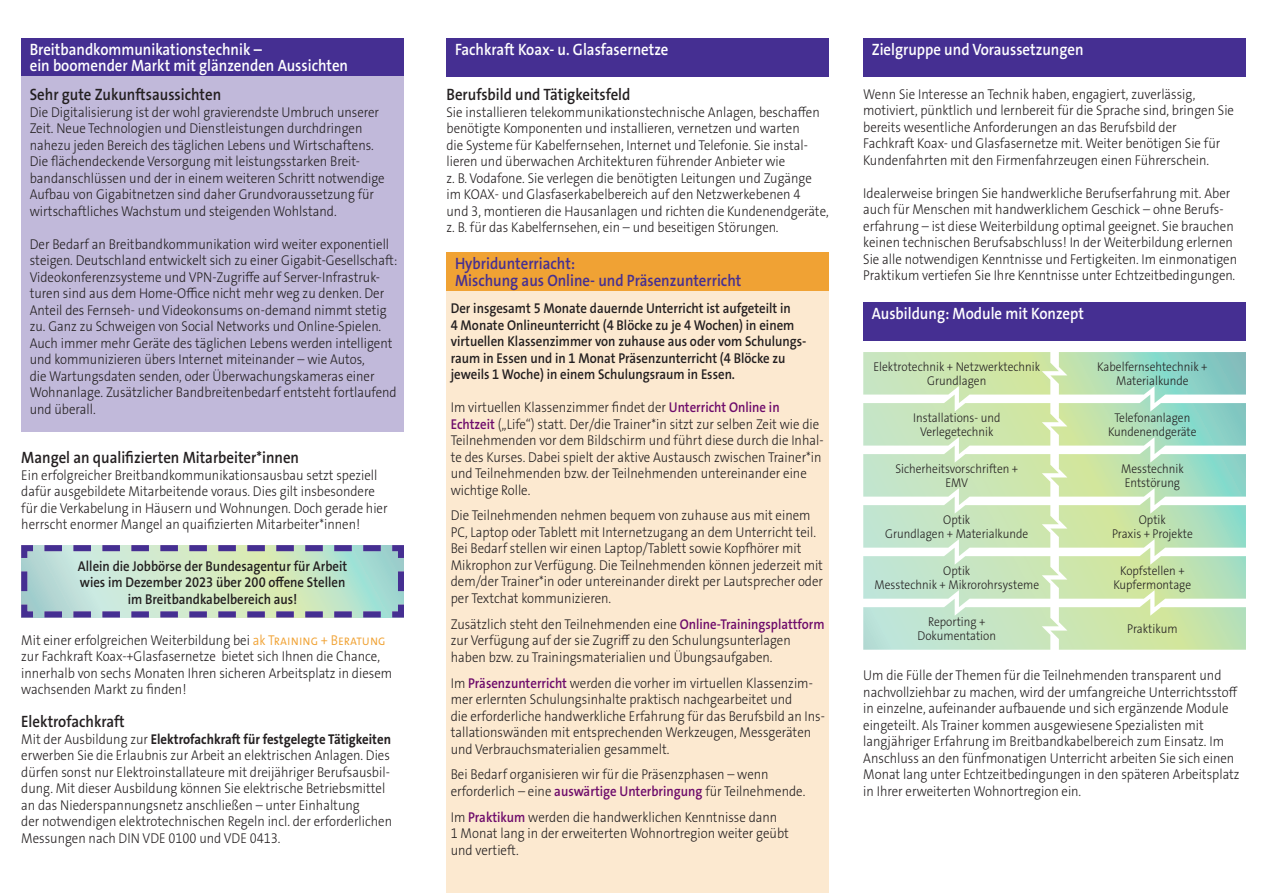
<style>
.page{position:relative;width:1263px;height:893px;background:#fff}
.page>*{position:absolute;margin:0;border:0;box-sizing:border-box;transform-origin:0 0}
.t1{font:600 16.5px/16.5px "The Sans Os F";color:#fff;scale:.9 1}
.t2{font:600 16.5px "The Sans Os F";color:#231f20;scale:.9 1}
.t3{font:600 16.5px/16.5px "The Sans Os F";color:#452f92;scale:.9 1}
.t4{font:300 14.25px/16.5px "The Sans Os F";color:#231f20;scale:.9 1}
.t5{font:600 14.25px/16.5px "The Sans Os F";color:#231f20;text-align:center;scale:.9 1}
.t6{font:300 12.75px/13.5px "The Sans Os F";color:#231f20;text-align:center;scale:.9 1}
.s1{color:#f0a234}
.s2{font-weight:700}
.s3{font-weight:600;color:#6e0c6b}
</style>
<div class="page">
<div style="left:863px;top:302px;width:383px;height:39px;background:#452f92"></div>
<div style="left:446px;top:38px;width:383px;height:39px;background:#452f92"></div>
<div style="left:446px;top:253px;width:383px;height:640px;background:#fce9d0"></div>
<div style="left:446px;top:253px;width:383px;height:38px;background:#f0a234"></div>
<div style="left:863px;top:38px;width:383px;height:39px;background:#452f92"></div>
<div style="left:21px;top:38px;width:383px;height:39px;background:#452f92"></div>
<div style="left:21px;top:77px;width:383px;height:355px;background:#c1b9da"></div>
<svg style="left:21px;top:545px;width:383px;height:73px;background:#b6cfc4"></svg>
<svg style="left:863px;top:352px;width:383px;height:298px"></svg>
<p class="t1" style="left:30px;top:41px;width:355px">Breitbandkommunikationstechnik –<br>ein boomender Markt mit glänzenden Aussichten</p>
<p class="t2" style="left:30px;top:84px;width:214px">Sehr gute Zukunftsaussichten</p>
<p class="t4" style="left:30px;top:104px;width:396px">Die Digitalisierung ist der wohl gravierendste Umbruch unserer Zeit. Neue Technologien und Dienstleistungen durchdringen nahezu jeden Bereich des täglichen Lebens und Wirtschaftens.<br>Die flächendeckende Versorgung mit leistungsstarken Breit&shy;bandanschlüssen und der in einem weiteren Schritt notwendige Aufbau von Gigabitnetzen sind daher Grundvoraussetzung für wirtschaftliches Wachstum und steigenden Wohlstand.</p>
<p class="t4" style="left:30px;top:236px;width:410px">Der Bedarf an Breitbandkommunikation wird weiter exponentiell steigen. Deutschland entwickelt sich zu einer Gigabit-Gesellschaft:<br>Videokonferenzsysteme und VPN-Zugriffe auf Server-Infrastruk&shy;turen sind aus dem Home-Office nicht mehr weg zu denken. Der Anteil des Fernseh- und Videokonsums on-demand nimmt stetig zu. Ganz zu Schweigen von Social Networks und Online-Spielen.<br>Auch immer mehr Geräte des täglichen Lebens werden intelligent und kommunizieren übers Internet miteinander – wie Autos,<br>die Wartungsdaten senden, oder Überwachungskameras einer Wohnanlage. Zusätzlicher Bandbreitenbedarf entsteht fortlaufend und überall.</p>
<p class="t2" style="left:21px;top:447px;width:310px">Mangel an qualifizierten Mitarbeiter*innen</p>
<p class="t4" style="left:21px;top:467px;width:409px">Ein erfolgreicher Breitbandkommunikationsausbau setzt speziell dafür ausgebildete Mitarbeitende voraus. Dies gilt insbesondere für die Verkabelung in Häusern und Wohnungen. Doch gerade hier herrscht enormer Mangel an quaifizierten Mitarbeiter*innen!</p>
<p class="t5" style="left:78px;top:558px;width:301px">Allein die Jobbörse der Bundesagentur für Arbeit wies im Dezember 2023 über 200 offene Stellen im Breitbandkabelbereich aus!</p>
<p class="t4" style="left:21px;top:632px;width:414px">Mit einer erfolgreichen Weiterbildung bei <span class="s1">ak Training + Beratung </span>zur Fachkraft Koax-+Glasfasernetze bietet sich Ihnen die Chance, innerhalb von sechs Monaten Ihren sicheren Arbeitsplatz in diesem wachsenden Markt zu finden!</p>
<p class="t2" style="left:21px;top:711px;width:116px">Elektrofachkraft</p>
<p class="t4" style="left:21px;top:731px;width:413px">Mit der Ausbildung zur <span class="s2">Elektrofachkraft für festgelegte Tätigkeiten </span>erwerben Sie die Erlaubnis zur Arbeit an elektrischen Anlagen. Dies dürfen sonst nur Elektroinstallateure mit dreijähriger Berufsausbil&shy;dung. Mit dieser Ausbildung können Sie elektrische Betriebsmittel an das Niederspannungsnetz anschließen – unter Einhaltung<br>der notwendigen elektrotechnischen Regeln incl. der erforderlichen Messungen nach DIN VDE 0100 und VDE 0413.</p>
<p class="t1" style="left:455px;top:41px;width:239px">Fachkraft Koax- u. Glasfasernetze</p>
<p class="t1" style="left:872px;top:41px;width:237px">Zielgruppe und Voraussetzungen</p>
<p class="t2" style="left:446px;top:84px;width:206px">Berufsbild und Tätigkeitsfeld</p>
<p class="t4" style="left:446px;top:104px;width:426px">Sie installieren telekommunikationstechnische Anlagen, beschaffen benötigte Komponenten und installieren, vernetzen und warten<br>die Systeme für Kabelfernsehen, Internet und Telefonie. Sie instal&shy;lieren und überwachen Architekturen führender Anbieter wie<br>z. B. Vodafone. Sie verlegen die benötigten Leitungen und Zugänge im KOAX- und Glasfaserkabelbereich auf den Netzwerkebenen 4<br>und 3, montieren die Hausanlagen und richten die Kundenendgeräte, z. B. für das Kabelfernsehen, ein – und beseitigen Störungen.</p>
<p class="t3" style="left:455px;top:256px;width:320px">Hybridunterriacht:<br>Mischung aus Online- und Präsenzunterricht</p>
<p class="t4" style="left:863px;top:86px;width:413px">Wenn Sie Interesse an Technik haben, engagiert, zuverlässig, motiviert, pünktlich und lernbereit für die Sprache sind, bringen Sie bereits wesentliche Anforderungen an das Berufsbild der<br>Fachkraft Koax- und Glasfasernetze mit. Weiter benötigen Sie für Kundenfahrten mit den Firmenfahrzeugen einen Führerschein.</p>
<p class="t4" style="left:863px;top:185px;width:417px">Idealerweise bringen Sie handwerkliche Berufserfahrung mit. Aber auch für Menschen mit handwerklichem Geschick – ohne Berufs&shy;erfahrung – ist diese Weiterbildung optimal geeignet. Sie brauchen keinen technischen Berufsabschluss! In der Weiterbildung erlernen Sie alle notwendigen Kenntnisse und Fertigkeiten. Im einmonatigen Praktikum vertiefen Sie Ihre Kenntnisse unter Echtzeitbedingungen.</p>
<p class="t5" style="left:451px;top:300px;width:397px;text-align:left">Der insgesamt 5 Monate dauernde Unterricht ist aufgeteilt in<br>4 Monate Onlineunterricht (4 Blöcke zu je 4 Wochen) in einem virtuellen Klassenzimmer von zuhause aus oder vom Schulungs&shy;raum in Essen und in 1 Monat Präsenzunterricht (4 Blöcke zu jeweils 1 Woche) in einem Schulungsraum in Essen.</p>
<p class="t4" style="left:451px;top:399px;width:416px">Im virtuellen Klassenzimmer findet der <span class="s3">Unterricht Online in Echtzeit</span> („Life“) statt. Der/die Trainer*in sitzt zur selben Zeit wie die Teilnehmenden vor dem Bildschirm und führt diese durch die Inhal&shy;te des Kurses. Dabei spielt der aktive Austausch zwischen Trainer*in und Teilnehmenden bzw. der Teilnehmenden untereinander eine wichtige Rolle.</p>
<p class="t4" style="left:451px;top:507px;width:415px">Die Teilnehmenden nehmen bequem von zuhause aus mit einem PC, Laptop oder Tablett mit Internetzugang an dem Unterricht teil.<br>Bei Bedarf stellen wir einen Laptop/Tablett sowie Kopfhörer mit Mikrophon zur Verfügung. Die Teilnehmenden können jederzeit mit dem/der Trainer*in oder untereinander direkt per Lautsprecher oder per Textchat kommunizieren.</p>
<p class="t4" style="left:451px;top:616px;width:417px">Zusätzlich steht den Teilnehmenden eine <span class="s3">Online-Trainingsplattform </span>zur Verfügung auf der sie Zugriff zu den Schulungsunterlagen haben bzw. zu Trainingsmaterialien und Übungsaufgaben.</p>
<p class="t4" style="left:451px;top:675px;width:417px">Im <span class="s3">Präsenzunterricht</span> werden die vorher im virtuellen Klassenzim&shy;mer erlernten Schulungsinhalte praktisch nachgearbeitet und<br>die erforderliche handwerkliche Erfahrung für das Berufsbild an Ins&shy;tallationswänden mit entsprechenden Werkzeugen, Messgeräten und Verbrauchsmaterialien gesammelt.</p>
<p class="t4" style="left:451px;top:766px;width:396px">Bei Bedarf organisieren wir für die Präsenzphasen – wenn erforderlich – eine <span class="s3">auswärtige Unterbringung</span> für Teilnehmende.</p>
<p class="t4" style="left:451px;top:809px;width:377px">Im <span class="s3">Praktikum</span> werden die handwerklichen Kenntnisse dann<br>1 Monat lang in der erweiterten Wohnortregion weiter geübt und vertieft.</p>
<p class="t1" style="left:872px;top:305px;width:237px">Ausbildung: Module mit Konzept</p>
<p class="t6" style="left:873px;top:360px;width:187px">Elektrotechnik + Netzwerktechnik<br>Grundlagen</p>
<p class="t6" style="left:913px;top:411px;width:98px">Installations- und<br>Verlegetechnik</p>
<p class="t6" style="left:895px;top:462px;width:138px">Sicherheitsvorschriften +<br>EMV</p>
<p class="t6" style="left:885px;top:513px;width:160px">Optik<br>Grundlagen + Materialkunde</p>
<p class="t6" style="left:874px;top:564px;width:184px">Optik<br>Messtechnik + Mikrorohrsysteme</p>
<p class="t6" style="left:917px;top:615px;width:89px">Reporting +<br>Dokumentation</p>
<p class="t6" style="left:1097px;top:360px;width:124px">Kabelfernsehtechnik +<br>Materialkunde</p>
<p class="t6" style="left:1108px;top:411px;width:100px">Telefonanlagen<br>Kundenendgeräte</p>
<p class="t6" style="left:1121px;top:462px;width:71px;text-align:left">Messtechnik<br>Entstörung</p>
<p class="t6" style="left:1112px;top:513px;width:91px">Optik<br>Praxis + Projekte</p>
<p class="t6" style="left:1113px;top:564px;width:88px">Kopfstellen +<br>Kupfermontage</p>
<p class="t6" style="left:1127px;top:622px;width:57px">Praktikum</p>
<p class="t4" style="left:863px;top:667px;width:420px">Um die Fülle der Themen für die Teilnehmenden transparent und nachvollziehbar zu machen, wird der umfangreiche Unterrichtsstoff in einzelne, aufeinander aufbauende und sich ergänzende Module eingeteilt. Als Trainer kommen ausgewiesene Spezialisten mit langjähriger Erfahrung im Breitbandkabelbereich zum Einsatz. Im Anschluss an den fünfmonatigen Unterricht arbeiten Sie sich einen Monat lang unter Echtzeitbedingungen in den späteren Arbeitsplatz in Ihrer erweiterten Wohnortregion ein.</p>
</div>
